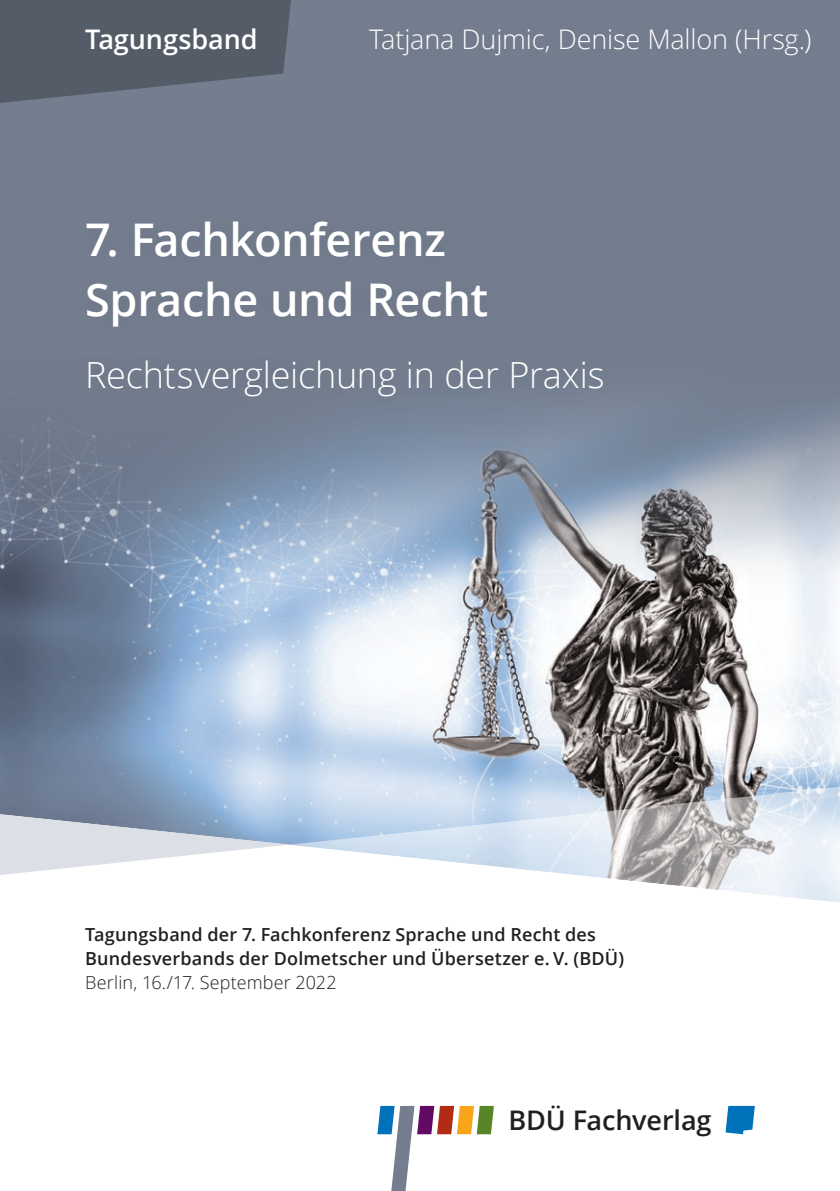
<style>
.page{position:relative;width:840px;height:1191px;background:#fff}
.page>*{position:absolute;margin:0;border:0;box-sizing:border-box;transform-origin:0 0}
.t1{font:600 45px/60px "Open Sans";letter-spacing:-.01em;color:#fff}
.t2{font:300 36px "Open Sans";letter-spacing:-.005em;color:#fff}
.t3{font:300 27px "Open Sans";letter-spacing:-.005em;color:#fff}
.t4{font:600 27px "Open Sans";letter-spacing:-.005em;color:#231f20}
.t5{font:600 27px "Open Sans";letter-spacing:-.005em;color:#fff}
.t6{font:600 18px/24px "Open Sans";letter-spacing:.015em;color:#231f20}
.t7{font:300 18px "Open Sans";letter-spacing:.01em;color:#231f20}
</style>
<div class="page">
<div style="left:0;top:0;width:839px;height:1191px;background:#747e8e"></div>
<img style="left:0;top:408px;width:839px;height:406px">
<div style="left:0;top:875px;width:839px;height:316px;background:#fff"></div>
<svg style="left:289px;top:770px;width:550px;height:149px;background:#d5dce4"></svg>
<svg style="left:0;top:814px;width:289px;height:61px;background:#ced6e0"></svg>
<svg style="left:725px;top:1106px;width:29px;height:28px"></svg>
<svg style="left:377px;top:1106px;width:116px;height:85px;background:#d3cecc"></svg>
<div style="left:72px;top:207px;width:545px;height:205px;background:#737e8e"></div>
<svg style="left:0;top:0;width:291px;height:103px"></svg>
<h3 class="t5" style="left:85px;top:21px;width:174px">Tagungsband</h3>
<h3 class="t3" style="left:369px;top:21px;width:443px">Tatjana Dujmic, Denise Mallon (Hrsg.)</h3>
<h1 class="t1" style="left:85px;top:209px;width:404px">7. Fachkonferenz<br>Sprache und Recht</h1>
<h2 class="t2" style="left:85px;top:351px;width:520px">Rechtsvergleichung in der Praxis</h2>
<p class="t6" style="left:85px;top:921px;width:540px">Tagungsband der 7. Fachkonferenz Sprache und Recht des<br>Bundesverbands der Dolmetscher und Übersetzer e. V. (BDÜ)</p>
<p class="t7" style="left:85px;top:969px;width:253px">Berlin, 16./17. September 2022</p>
<h3 class="t4" style="left:508px;top:1101px;width:204px">BDÜ Fachverlag</h3>
</div>
